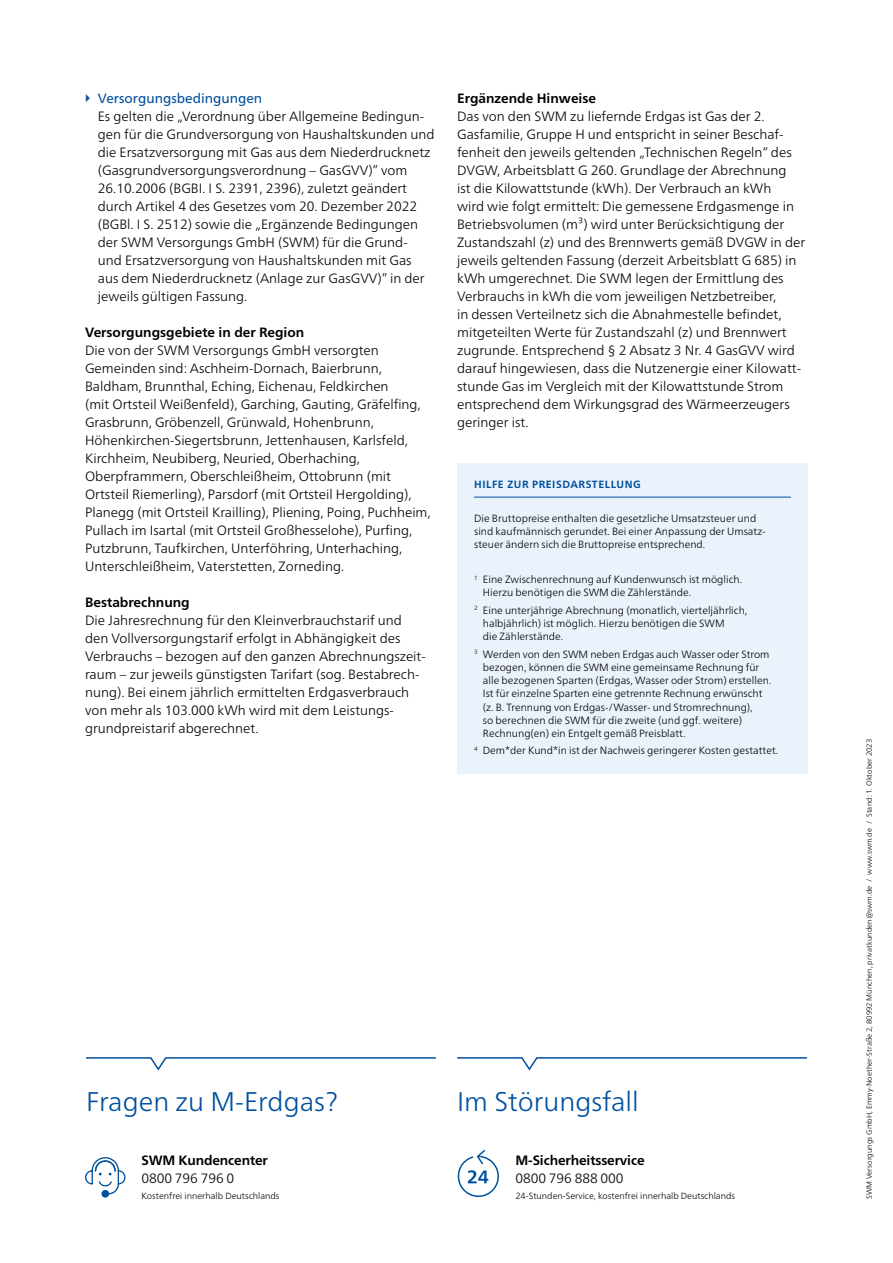
<style>
.page{position:relative;width:893px;height:1263px;background:#fff}
.page>*{position:absolute;margin:0;border:0;box-sizing:border-box;transform-origin:0 0}
.t1{font:300 27px "Frutiger Neue LT Pro";color:#004f9f}
.t2{font:300 13.5px/18px "Frutiger Neue LT Pro";color:#000}
.t3{font:700 13.5px "Frutiger Neue LT Pro";color:#000}
.t4{font:13.5px "Frutiger Neue LT Pro";color:#004f9f}
.t5{font:300 10.5px/13.2px "Frutiger Neue LT Pro";color:#000}
.t6{font:700 10.5px "Frutiger Neue LT Pro";letter-spacing:.05em;color:#004f9f}
.t7{font:300 9px "Frutiger Neue LT Pro";color:#000}
.t8{font:300 7.5px "Frutiger Neue LT Pro";letter-spacing:.005em;color:#000}
</style>
<div class="page">
<div style="left:457px;top:463px;width:351px;height:310px;background:#eaf2fb"></div>
<hr style="left:474px;top:497px;width:317px;height:1px;background:#004f9f">
<svg style="left:86px;top:1057px;width:350px;height:14px"></svg>
<svg style="left:85px;top:1157px;width:41px;height:40px"></svg>
<svg style="left:457px;top:1057px;width:350px;height:14px"></svg>
<svg style="left:457px;top:1150px;width:42px;height:47px"></svg>
<p class="t4" style="left:98px;top:90px;width:166px">Versorgungsbedingungen</p>
<p class="t2" style="left:98px;top:107px;width:338px">Es gelten die „Verordnung über Allgemeine Bedingun&shy;gen für die Grundversorgung von Haushaltskunden und die Ersatzversorgung mit Gas aus dem Niederdrucknetz (Gasgrundversorgungsverordnung – GasGVV)” vom 26.10.2006 (BGBI. I S. 2391, 2396), zuletzt geändert durch Artikel 4 des Gesetzes vom 20. Dezember 2022 (BGBl. I S. 2512) sowie die „Ergänzende Bedingungen der SWM Versorgungs GmbH (SWM) für die Grund&shy;und Ersatzversorgung von Haushaltskunden mit Gas aus dem Niederdrucknetz (Anlage zur GasGVV)” in der jeweils gültigen Fassung.</p>
<p class="t3" style="left:85px;top:324px;width:221px">Versorgungsgebiete in der Region</p>
<p class="t2" style="left:85px;top:341px;width:347px">Die von der SWM Versorgungs GmbH versorgten Gemeinden sind: Aschheim-Dornach, Baierbrunn, Baldham, Brunnthal, Eching, Eichenau, Feldkirchen<br>(mit Ortsteil Weißenfeld), Garching, Gauting, Gräfelfing, Grasbrunn, Gröbenzell, Grünwald, Hohenbrunn, Höhenkirchen-Siegertsbrunn, Jettenhausen, Karlsfeld, Kirchheim, Neubiberg, Neuried, Oberhaching, Oberpframmern, Oberschleißheim, Ottobrunn (mit Ortsteil Riemerling), Parsdorf (mit Ortsteil Hergolding), Planegg (mit Ortsteil Krailling), Pliening, Poing, Puchheim, Pullach im Isartal (mit Ortsteil Großhesselohe), Purfing, Putzbrunn, Taufkirchen, Unterföhring, Unterhaching, Unterschleißheim, Vaterstetten, Zorneding.</p>
<p class="t3" style="left:85px;top:594px;width:106px">Bestabrechnung</p>
<p class="t2" style="left:85px;top:611px;width:342px">Die Jahresrechnung für den Kleinverbrauchstarif und den Vollversorgungstarif erfolgt in Abhängigkeit des Verbrauchs – bezogen auf den ganzen Abrechnungszeit&shy;raum – zur jeweils günstigsten Tarifart (sog. Bestabrech&shy;nung). Bei einem jährlich ermittelten Erdgasverbrauch von mehr als 103.000 kWh wird mit dem Leistungs&shy;grundpreistarif abgerechnet.</p>
<p class="t3" style="left:457px;top:90px;width:141px">Ergänzende Hinweise</p>
<p class="t2" style="left:457px;top:107px;width:350px">Das von den SWM zu liefernde Erdgas ist Gas der 2.<br>Gasfamilie, Gruppe H und entspricht in seiner Beschaf&shy;fenheit den jeweils geltenden „Technischen Regeln“ des DVGW, Arbeitsblatt G 260. Grundlage der Abrechnung<br>ist die Kilowattstunde (kWh). Der Verbrauch an kWh<br>wird wie folgt ermittelt: Die gemessene Erdgasmenge in Betriebsvolumen (m³) wird unter Berücksichtigung der Zustandszahl (z) und des Brennwerts gemäß DVGW in der jeweils geltenden Fassung (derzeit Arbeitsblatt G 685) in kWh umgerechnet. Die SWM legen der Ermittlung des Verbrauchs in kWh die vom jeweiligen Netzbetreiber,<br>in dessen Verteilnetz sich die Abnahmestelle befindet, mitgeteilten Werte für Zustandszahl (z) und Brennwert zugrunde. Entsprechend § 2 Absatz 3 Nr. 4 GasGVV wird darauf hingewiesen, dass die Nutzenergie einer Kilowatt&shy;stunde Gas im Vergleich mit der Kilowattstunde Strom entsprechend dem Wirkungsgrad des Wärmeerzeugers geringer ist.</p>
<p class="t6" style="left:474px;top:478px;width:168px">HILFE ZUR PREISDARSTELLUNG</p>
<p class="t5" style="left:474px;top:512px;width:293px">Die Bruttopreise enthalten die gesetzliche Umsatzsteuer und sind kaufmännisch gerundet. Bei einer Anpassung der Umsatz&shy;steuer ändern sich die Bruttopreise entsprechend.</p>
<p class="t5" style="left:483px;top:573px;width:261px;text-indent:-9px"><sup>1</sup> Eine Zwischenrechnung auf Kundenwunsch ist möglich.<br>Hierzu benötigen die SWM die Zählerstände.</p>
<p class="t5" style="left:483px;top:603px;width:266px;text-indent:-9px"><sup>2</sup> Eine unterjährige Abrechnung (monatlich, vierteljährlich, halbjährlich) ist möglich. Hierzu benötigen die SWM<br>die Zählerstände.</p>
<p class="t5" style="left:483px;top:647px;width:290px;text-indent:-9px"><sup>3</sup> Werden von den SWM neben Erdgas auch Wasser oder Strom bezogen, können die SWM eine gemeinsame Rechnung für alle bezogenen Sparten (Erdgas, Wasser oder Strom) erstellen.<br>Ist für einzelne Sparten eine getrennte Rechnung erwünscht (z. B. Trennung von Erdgas-/Wasser- und Stromrechnung),<br>so berechnen die SWM für die zweite (und ggf. weitere)<br>Rechnung(en) ein Entgelt gemäß Preisblatt.</p>
<p class="t5" style="left:474px;top:744px;width:306px"><sup>4</sup> Dem*der Kund*in ist der Nachweis geringerer Kosten gestattet.</p>
<h1 class="t1" style="left:86px;top:1085px;width:253px">Fragen zu M-Erdgas?</h1>
<p class="t3" style="left:141px;top:1152px;width:128px">SWM Kundencenter</p>
<p class="t2" style="left:141px;top:1169px;width:94px">0800 796 796 0</p>
<p class="t7" style="left:141px;top:1191px;width:140px">Kostenfrei innerhalb Deutschlands</p>
<h1 class="t1" style="left:457px;top:1085px;width:183px">Im Störungsfall</h1>
<p class="t3" style="left:515px;top:1152px;width:131px">M-Sicherheitsservice</p>
<p class="t2" style="left:515px;top:1169px;width:110px">0800 796 888 000</p>
<p class="t7" style="left:515px;top:1191px;width:221px">24-Stunden-Service, kostenfrei innerhalb Deutschlands</p>
<p class="t8" style="left:864px;top:1199px;width:462px;rotate:-90deg">SWM Versorgungs GmbH, Emmy-Noether-Straße 2, 80992 München, privatkunden@swm.de / www.swm.de / Stand: 1. Oktober 2023</p>
</div>
